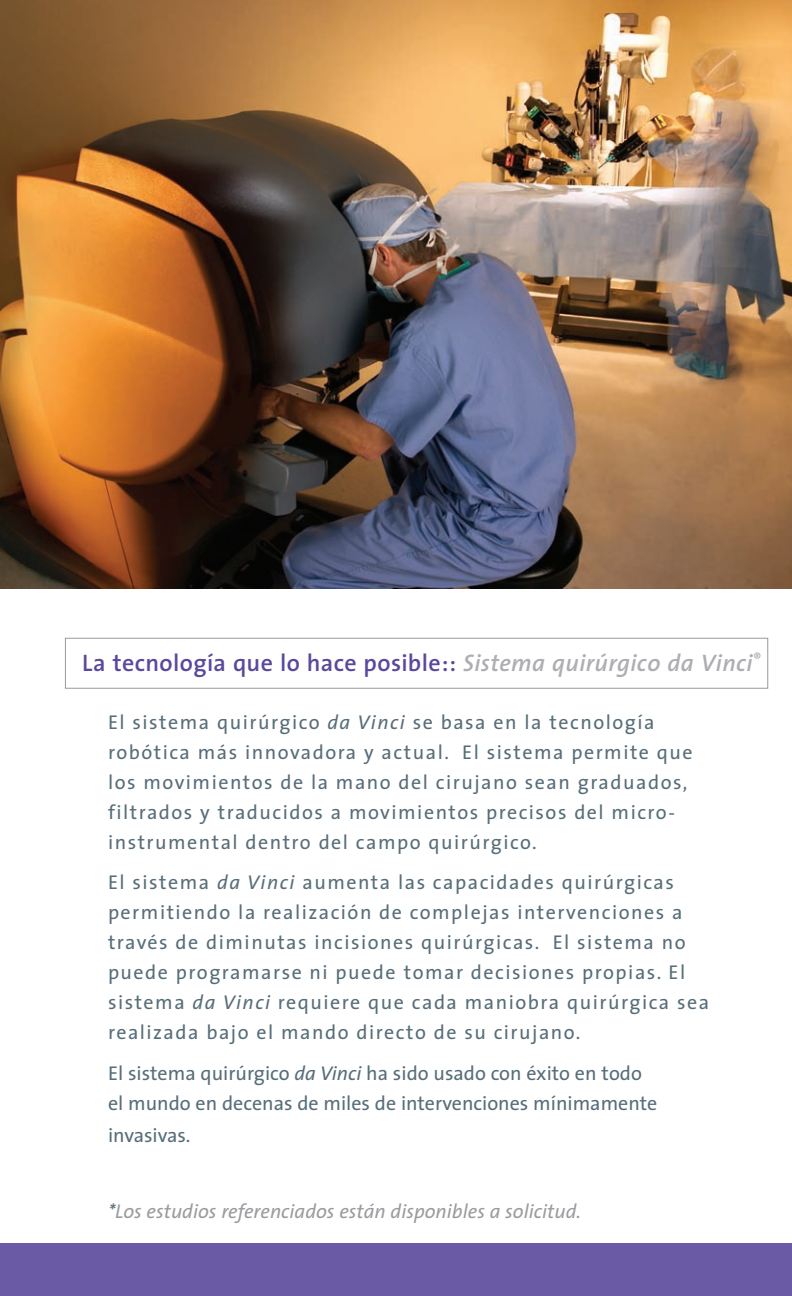
<style>
.page{position:relative;width:792px;height:1296px;background:#fff}
.page>*{position:absolute;margin:0;border:0;box-sizing:border-box;transform-origin:0 0}
.t1{font:600 24px "The Sans";letter-spacing:.015em;color:#5a489d}
.t2{font:20px/30px "The Sans";letter-spacing:.075em;color:#576d78}
.t3{font:20px/30px "The Sans";color:#576d78}
.t4{font:italic 20px "The Sans";color:#999b9e}
.s1{font-style:italic;color:#adaeb2}
.s2{font-style:italic}
.s3{color:#576d78}
</style>
<div class="page">
<img style="left:0;top:0;width:792px;height:588px">
<div style="left:65px;top:638px;width:703px;height:50px;border:1px solid #999b9e"></div>
<div style="left:0;top:1244px;width:792px;height:52px;background:#6a5aa6"></div>
<p class="t1" style="left:82px;top:643px;width:680px">La tecnología que lo hace posible:: <span class="s1">Sistema quirúrgico da Vinci</span><sup>®</sup></p>
<p class="t2" style="left:108px;top:707px;width:586px">El sistema quirúrgico <span class="s2">da Vinci</span> se basa en la tecnología robótica más innovadora y actual. El sistema permite que los movimientos de la mano del cirujano sean graduados, filtrados y traducidos a movimientos precisos del micro&shy;instrumental dentro del campo quirúrgico.</p>
<p class="t2" style="left:108px;top:867px;width:603px">El sistema <span class="s2">da Vinci</span> aumenta las capacidades quirúrgicas permitiendo la realización de complejas intervenciones a través de diminutas incisiones quirúrgicas. El sistema no puede programarse ni puede tomar decisiones propias. El sistema <span class="s2">da Vinci</span> requiere que cada maniobra quirúrgica sea realizada bajo el mando directo de su cirujano.</p>
<p class="t3" style="left:108px;top:1057px;width:551px">El sistema quirúrgico <span class="s2">da Vinci</span> ha sido usado con éxito en todo el mundo en decenas de miles de intervenciones mínimamente</p>
<p class="t3" style="left:108px;top:1119px;width:84px">invasivas.</p>
<p class="t4" style="left:108px;top:1194px;width:474px"><span class="s3">*</span>Los estudios referenciados están disponibles a solicitud.</p>
</div>
